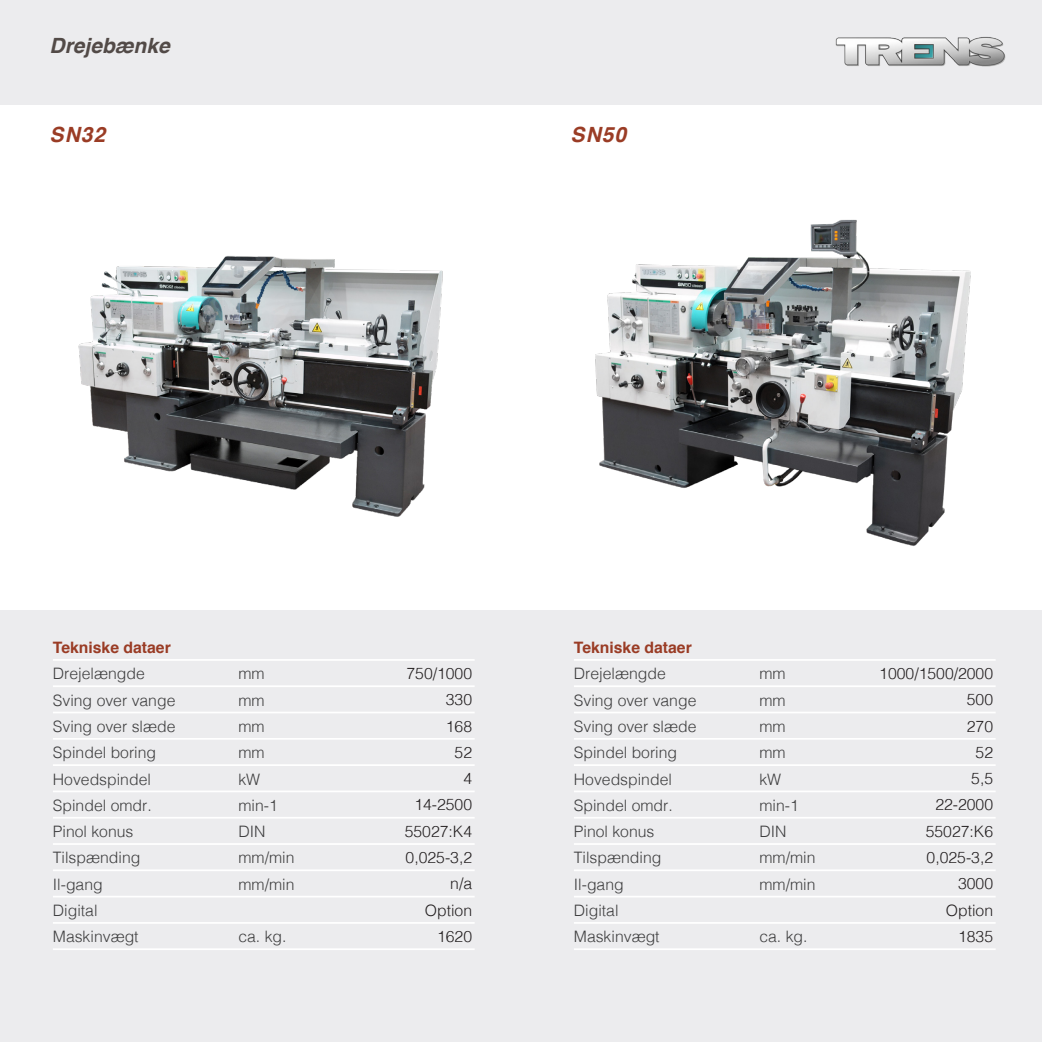
<style>
.page{position:relative;width:1042px;height:1042px;background:#fff}
.page>*{position:absolute;margin:0;border:0;box-sizing:border-box;transform-origin:0 0}
.t1{font:italic 700 21px "Helvetica";color:#524a47}
.t2{font:italic 700 21px "Helvetica";letter-spacing:.05em;color:#9a3c25}
.t3{font:300 15.75px/26.2px "Helvetica";color:#3e3e3f}
.t4{font:300 15.75px/26.2px "Helvetica";color:#231f20;text-align:right}
.t5{font:700 15.75px "Helvetica";color:#9a3c25}
</style>
<div class="page">
<div style="left:0;top:610px;width:521px;height:432px;background:#ececee"></div>
<div style="left:521px;top:610px;width:521px;height:432px;background:#ececee"></div>
<div style="left:0;top:0;width:521px;height:104px;background:#ececee"></div>
<div style="left:521px;top:0;width:521px;height:104px;background:#ececee"></div>
<img style="left:78px;top:256px;width:365px;height:261px">
<hr style="left:53px;top:659px;width:422px;height:2px;background:#fff">
<hr style="left:53px;top:685px;width:422px;height:2px;background:#fff">
<hr style="left:53px;top:711px;width:422px;height:2px;background:#fff">
<hr style="left:53px;top:738px;width:422px;height:2px;background:#fff">
<hr style="left:53px;top:764px;width:422px;height:2px;background:#fff">
<hr style="left:53px;top:790px;width:422px;height:2px;background:#fff">
<hr style="left:53px;top:817px;width:422px;height:1px;background:#fff">
<hr style="left:53px;top:843px;width:422px;height:2px;background:#fff">
<hr style="left:53px;top:869px;width:422px;height:2px;background:#fff">
<hr style="left:53px;top:896px;width:422px;height:1px;background:#fff">
<hr style="left:53px;top:922px;width:422px;height:2px;background:#fff">
<hr style="left:53px;top:948px;width:422px;height:2px;background:#fff">
<img style="left:595px;top:219px;width:376px;height:327px">
<hr style="left:574px;top:659px;width:421px;height:2px;background:#fff">
<hr style="left:574px;top:685px;width:421px;height:2px;background:#fff">
<hr style="left:574px;top:711px;width:421px;height:2px;background:#fff">
<hr style="left:574px;top:738px;width:421px;height:2px;background:#fff">
<hr style="left:574px;top:764px;width:421px;height:2px;background:#fff">
<hr style="left:574px;top:790px;width:421px;height:2px;background:#fff">
<hr style="left:574px;top:817px;width:421px;height:1px;background:#fff">
<hr style="left:574px;top:843px;width:421px;height:2px;background:#fff">
<hr style="left:574px;top:869px;width:421px;height:2px;background:#fff">
<hr style="left:574px;top:896px;width:421px;height:1px;background:#fff">
<hr style="left:574px;top:922px;width:421px;height:2px;background:#fff">
<hr style="left:574px;top:948px;width:421px;height:2px;background:#fff">
<img style="left:835px;top:36px;width:171px;height:31px">
<h1 class="t1" style="left:50px;top:28px;width:122px">Drejebænke</h1>
<h1 class="t2" style="left:50px;top:118px;width:57px">SN32</h1>
<h1 class="t2" style="left:570px;top:118px;width:57px">SN50</h1>
<p class="t5" style="left:53px;top:635px;width:119px">Tekniske dataer</p>
<p class="t3" style="left:53px;top:659px;width:93px">Drejelængde</p>
<p class="t3" style="left:238px;top:659px;width:28px">mm</p>
<p class="t3" style="left:53px;top:686px;width:124px">Sving over vange</p>
<p class="t3" style="left:238px;top:686px;width:28px">mm</p>
<p class="t3" style="left:53px;top:712px;width:124px">Sving over slæde</p>
<p class="t3" style="left:238px;top:712px;width:28px">mm</p>
<p class="t3" style="left:53px;top:738px;width:105px">Spindel boring</p>
<p class="t3" style="left:238px;top:738px;width:28px">mm</p>
<p class="t3" style="left:53px;top:765px;width:100px">Hovedspindel</p>
<p class="t3" style="left:238px;top:765px;width:23px">kW</p>
<p class="t3" style="left:53px;top:791px;width:100px">Spindel omdr.</p>
<p class="t3" style="left:238px;top:791px;width:41px">min-1</p>
<p class="t3" style="left:53px;top:817px;width:82px">Pinol konus</p>
<p class="t3" style="left:238px;top:817px;width:29px">DIN</p>
<p class="t3" style="left:53px;top:843px;width:89px">Tilspænding</p>
<p class="t3" style="left:238px;top:843px;width:57px">mm/min</p>
<p class="t3" style="left:53px;top:870px;width:51px">Il-gang</p>
<p class="t3" style="left:238px;top:870px;width:57px">mm/min</p>
<p class="t3" style="left:53px;top:896px;width:87px">Digital<br>Maskinvægt</p>
<p class="t3" style="left:238px;top:922px;width:50px">ca. kg.</p>
<p class="t4" style="left:405px;top:659px;width:69px">750/1000<br>330<br>168<br>52<br>4<br>14-2500<br>55027:K4<br>0,025-3,2 n/a<br>Option<br>1620</p>
<p class="t5" style="left:574px;top:635px;width:119px">Tekniske dataer</p>
<p class="t3" style="left:574px;top:659px;width:93px">Drejelængde</p>
<p class="t3" style="left:759px;top:659px;width:28px">mm</p>
<p class="t3" style="left:574px;top:686px;width:124px">Sving over vange</p>
<p class="t3" style="left:759px;top:686px;width:28px">mm</p>
<p class="t3" style="left:574px;top:712px;width:124px">Sving over slæde</p>
<p class="t3" style="left:759px;top:712px;width:28px">mm</p>
<p class="t3" style="left:574px;top:738px;width:105px">Spindel boring</p>
<p class="t3" style="left:759px;top:738px;width:28px">mm</p>
<p class="t3" style="left:574px;top:765px;width:100px">Hovedspindel</p>
<p class="t3" style="left:759px;top:765px;width:23px">kW</p>
<p class="t3" style="left:574px;top:791px;width:100px">Spindel omdr.</p>
<p class="t3" style="left:759px;top:791px;width:41px">min-1</p>
<p class="t3" style="left:574px;top:817px;width:82px">Pinol konus</p>
<p class="t3" style="left:759px;top:817px;width:29px">DIN</p>
<p class="t3" style="left:574px;top:843px;width:89px">Tilspænding</p>
<p class="t3" style="left:759px;top:843px;width:57px">mm/min</p>
<p class="t3" style="left:574px;top:870px;width:51px">Il-gang</p>
<p class="t3" style="left:759px;top:870px;width:57px">mm/min</p>
<p class="t3" style="left:574px;top:896px;width:87px">Digital<br>Maskinvægt</p>
<p class="t3" style="left:759px;top:922px;width:50px">ca. kg.</p>
<p class="t4" style="left:879px;top:659px;width:115px">1000/1500/2000<br>500<br>270<br>52<br>5,5<br>22-2000<br>55027:K6<br>0,025-3,2<br>3000<br>Option<br>1835</p>
</div>
